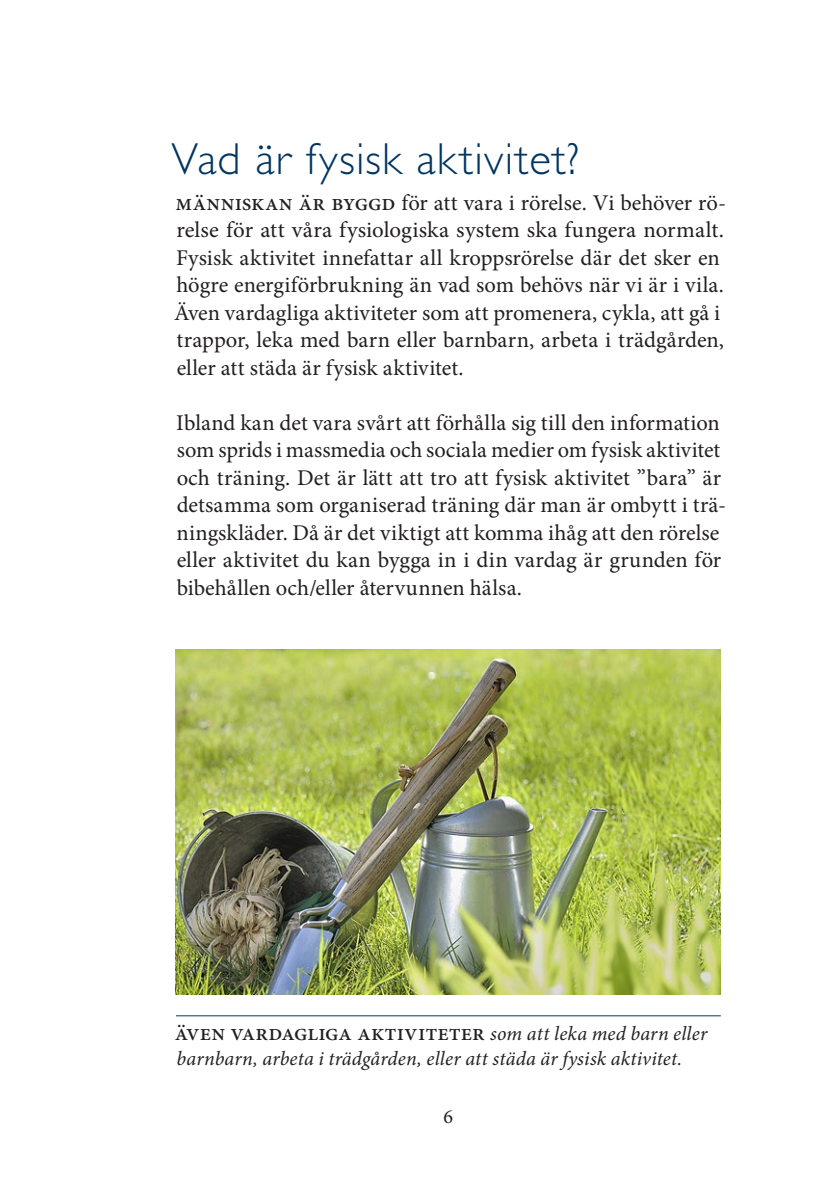
<style>
.page{position:relative;width:840px;height:1191px;background:#fff}
.page>*{position:absolute;margin:0;border:0;box-sizing:border-box;transform-origin:0 0}
.rubrik_2_ny{font:300 45px "Gill Sans Std";letter-spacing:.03em;color:#003562}
.t1{font:500 23.6px "Minion Pro";color:#231f20}
.bröd{font:22.4px/27.6px "Minion Pro";letter-spacing:.005em;color:#231f20}
.t2{font:italic 20px "Minion Pro";letter-spacing:.005em;color:#231f20}
.t3{font:20px "Minion Pro";color:#231f20}
.s1{font-weight:500;font-size:23.6px}
.s2{font-weight:400;font-style:italic;font-size:20px}
</style>
<div class="page">
<hr style="left:176px;top:1015px;width:544px;height:1px;background:#003562">
<img style="left:176px;top:650px;width:544px;height:344px">
<p class="rubrik_2_ny" style="left:171px;top:134px;width:409px">Vad är fysisk aktivitet?</p>
<p class="bröd" style="left:174px;top:189px;width:553px"><span class="s1">Människan är byggd</span> för att vara i rörelse. Vi behöver rö&shy;relse för att våra fysiologiska system ska fungera normalt.<br>Fysisk aktivitet innefattar all kroppsrörelse där det sker en högre energiförbrukning än vad som behövs när vi är i vila.<br>Även vardagliga aktiviteter som att promenera, cykla, att gå i trappor, leka med barn eller barnbarn, arbeta i trädgården, eller att städa är fysisk aktivitet.</p>
<p class="bröd" style="left:176px;top:409px;width:551px">Ibland kan det vara svårt att förhålla sig till den information som sprids i massmedia och sociala medier om fysisk aktivitet och träning. Det är lätt att tro att fysisk aktivitet ”bara” är detsamma som organiserad träning där man är ombytt i trä&shy;ningskläder. Då är det viktigt att komma ihåg att den rörelse eller aktivitet du kan bygga in i din vardag är grunden för bibehållen och/eller återvunnen hälsa.</p>
<p class="t1" style="left:175px;top:1016px;width:534px">Även vardagliga aktiviteter <span class="s2">som att leka med barn eller</span></p>
<p class="t2" style="left:176px;top:1045px;width:507px">barnbarn, arbeta i trädgården, eller att städa är fysisk aktivitet.</p>
<p class="t3" style="left:443px;top:1103px;width:11px">6</p>
</div>
